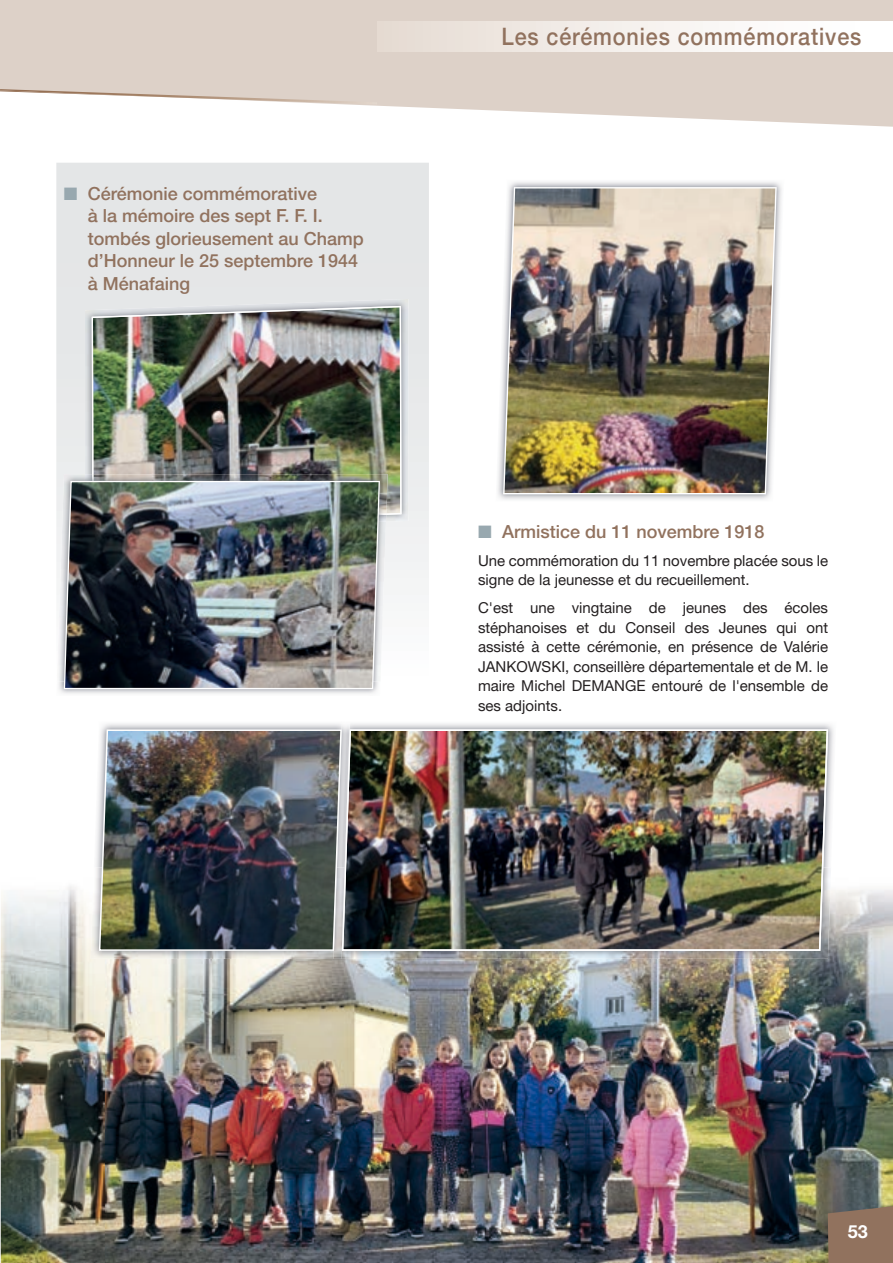
<style>
.page{position:relative;width:893px;height:1263px;background:#fff}
.page>*{position:absolute;margin:0;border:0;box-sizing:border-box;transform-origin:0 0}
.t1{font:500 24px "Helvetica Neue LT Std";letter-spacing:.04em;color:#91725e;scale:.9 1}
.t2{font:500 18px/22.5px "Helvetica Neue LT Std";color:#91725e}
.t3{font:700 18px "Helvetica Neue LT Std";color:#fff}
.t4{font:15px/19.5px "Helvetica Neue LT Std";color:#231f20}
.s1{color:#98a8af}
</style>
<div class="page">
<img style="left:1px;top:886px;width:104px;height:377px">
<img style="left:789px;top:889px;width:104px;height:374px">
<img style="left:105px;top:959px;width:684px;height:304px">
<img style="left:96px;top:723px;width:738px;height:144px">
<img style="left:345px;top:867px;width:486px;height:92px">
<img style="left:350px;top:729px;width:478px;height:222px">
<img style="left:498px;top:182px;width:284px;height:318px">
<img style="left:503px;top:187px;width:274px;height:307px">
<img style="left:91px;top:867px;width:243px;height:92px">
<img style="left:337px;top:723px;width:13px;height:6px">
<img style="left:334px;top:951px;width:11px;height:8px">
<img style="left:342px;top:729px;width:8px;height:222px">
<img style="left:99px;top:729px;width:243px;height:222px">
<div style="left:56px;top:163px;width:373px;height:432px;background:#e4e6e7"></div>
<svg style="left:0;top:0;width:893px;height:127px;fill:#ddd1c8"></svg>
<svg style="left:0;top:89px;width:377px;height:16px"></svg>
<svg style="left:828px;top:1206px;width:65px;height:57px;background:#8d705e"></svg>
<div style="left:377px;top:21px;width:516px;height:30px;background:linear-gradient(to right,#e7dcd4,#fff)"></div>
<img style="left:85px;top:299px;width:323px;height:223px">
<img style="left:92px;top:306px;width:310px;height:219px">
<img style="left:58px;top:681px;width:319px;height:13px">
<img style="left:57px;top:474px;width:329px;height:207px">
<img style="left:92px;top:474px;width:294px;height:51px">
<img style="left:64px;top:481px;width:316px;height:208px">
<p class="t2" style="left:88px;top:182px;width:278px;text-indent:-24px"><span class="s1">■</span> Cérémonie commémorative<br>à la mémoire des sept F. F. I. tombés glorieusement au Champ d’Honneur le 25 septembre 1944 à Ménafaing</p>
<h1 class="t1" style="left:501px;top:22px;width:401px">Les cérémonies commémoratives</h1>
<p class="t2" style="left:478px;top:520px;width:288px"><span class="s1">■</span> Armistice du 11 novembre 1918</p>
<p class="t4" style="left:478px;top:551px;width:352px">Une commémoration du 11 novembre placée sous le signe de la jeunesse et du recueillement.</p>
<p class="t4" style="left:478px;top:598px;width:352px;text-align:justify">C'est une vingtaine de jeunes des écoles stéphanoises et du Conseil des Jeunes qui ont assisté à cette cérémonie, en présence de Valérie JANKOWSKI, conseillère départementale et de M. le maire Michel DEMANGE entouré de l'ensemble de ses adjoints.</p>
<p class="t3" style="left:848px;top:1220px;width:22px">53</p>
</div>
